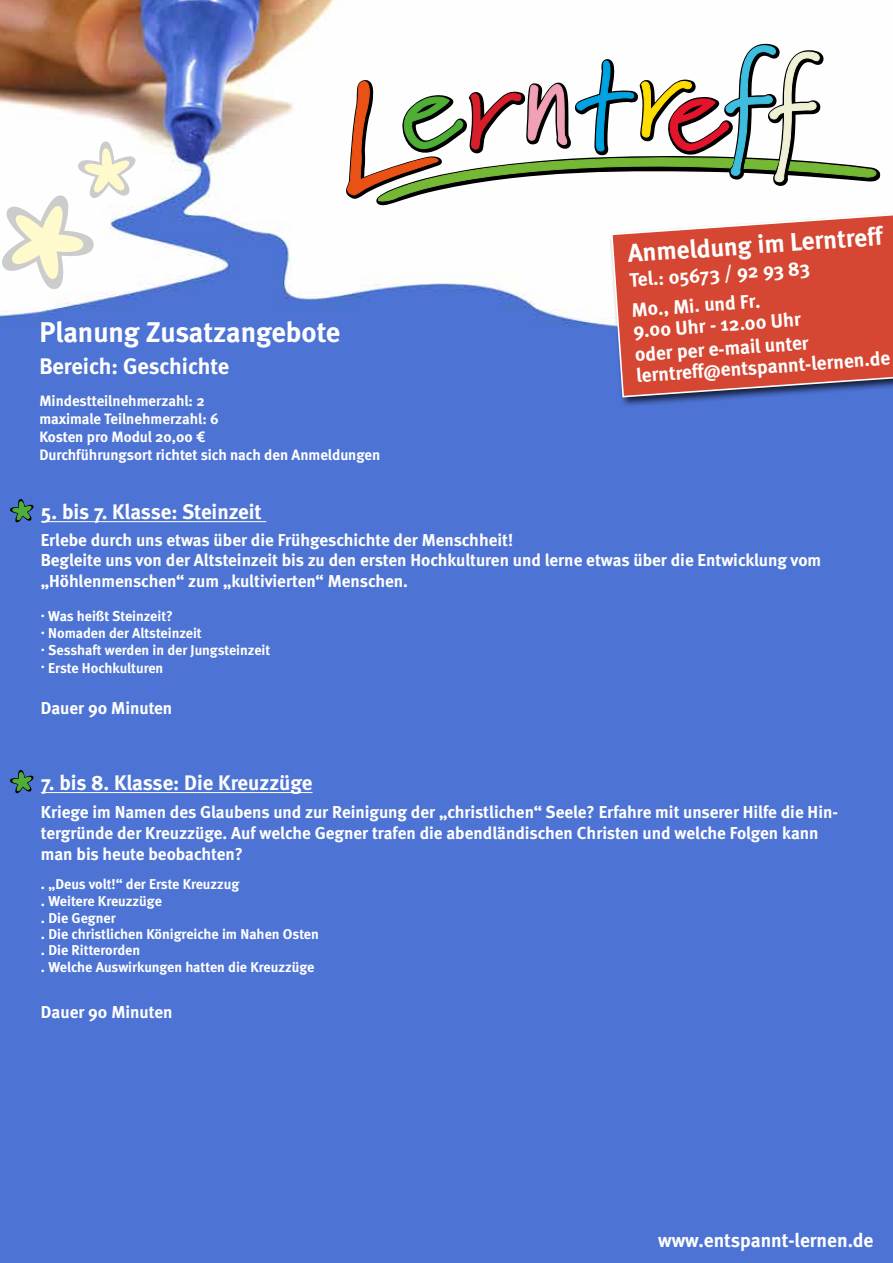
<style>
.page{position:relative;width:893px;height:1263px;background:#fff}
.page>*{position:absolute;margin:0;border:0;box-sizing:border-box;transform-origin:0 0}
.t1{font:700 28.5px "Meta";letter-spacing:-.005em;color:#fff}
.t2{font:700 25.5px "Meta";color:#fff}
.t3{font:700 22.5px "Meta";letter-spacing:-.005em;color:#fff}
.t4{font:700 21px "Meta";color:#fff}
.t5{font:700 19.5px/29.8px "Meta";color:#fff}
.t6{font:700 17.25px/20.7px "Meta";color:#fff}
.t7{font:700 15px/18px "Meta";color:#fff}
.t8{font:700 14.25px/17.1px "Meta";color:#fff}
.s1{font-size:15px}
</style>
<div class="page">
<img style="left:0;top:0;width:893px;height:1263px">
<svg style="left:376px;top:44px;width:504px;height:161px"></svg>
<svg style="left:346px;top:45px;width:530px;height:157px"></svg>
<svg style="left:2px;top:141px;width:134px;height:148px"></svg>
<hr style="left:41px;top:521px;width:225px;height:1px;background:#fff">
<svg style="left:10px;top:500px;width:23px;height:22px"></svg>
<hr style="left:41px;top:792px;width:271px;height:1px;background:#fff">
<svg style="left:10px;top:770px;width:23px;height:23px"></svg>
<div style="left:609px;top:208px;width:284px;height:200px;background:#000;opacity:.75"></div>
<svg style="left:610px;top:209px;width:283px;height:189px;background:#cf5b4e"></svg>
<h1 class="t1" style="left:39px;top:315px;width:303px">Planung Zusatzangebote</h1>
<h3 class="t3" style="left:39px;top:352px;width:191px">Bereich: Geschichte</h3>
<p class="t7" style="left:39px;top:392px;width:342px">Mindestteilnehmerzahl: 2<br>maximale Teilnehmerzahl: 6<br>Kosten pro Modul 20,00 €<br>Durchführungsort richtet sich nach den Anmeldungen</p>
<p class="t4" style="left:41px;top:499px;width:222px">5. bis 7. Klasse: Steinzeit</p>
<h2 class="t2" style="left:627px;top:238px;width:257px;rotate:-4deg">Anmeldung im Lerntreff</h2>
<p class="t5" style="left:629px;top:265px;width:182px;rotate:-4deg">Tel.: 05673 / 92 93 83<br>Mo., Mi. und Fr.</p>
<p class="t5" style="left:632px;top:318px;width:175px;line-height:24px;rotate:-4deg">9.00 Uhr - 12.00 Uhr oder per e-mail unter</p>
<p class="t5" style="left:635px;top:360px;width:256px;rotate:-4deg">lerntreff@entspannt-lernen.de</p>
<p class="t6" style="left:41px;top:529px;width:782px">Erlebe durch uns etwas über die Frühgeschichte der Menschheit!<br>Begleite uns von der Altsteinzeit bis zu den ersten Hochkulturen und lerne etwas über die Entwicklung vom „Höhlenmenschen“ zum „kultivierten“ Menschen.</p>
<p class="t8" style="left:41px;top:608px;width:231px"><sup>.</sup> Was heißt Steinzeit?<br><sup>.</sup> Nomaden der Altsteinzeit<br><sup>.</sup> Sesshaft werden in der Jungsteinzeit <sup>.</sup> Erste Hochkulturen</p>
<p class="t6" style="left:41px;top:697px;width:133px">Dauer 90 Minuten</p>
<p class="t4" style="left:41px;top:770px;width:273px">7. bis 8. Klasse: Die Kreuzzüge</p>
<p class="t6" style="left:41px;top:802px;width:798px">Kriege im Namen des Glaubens und zur Reinigung der „christlichen“ Seele? Erfahre mit unserer Hilfe die Hin&shy;tergründe der Kreuzzüge. Auf welche Gegner trafen die abendländischen Christen und welche Folgen kann man bis heute beobachten?</p>
<p class="t8" style="left:41px;top:876px;width:200px"><span class="s1">.</span> „Deus volt!“ der Erste Kreuzzug <span class="s1">.</span> Weitere Kreuzzüge<br><span class="s1">.</span> Die Gegner</p>
<p class="t8" style="left:41px;top:926px;width:279px;line-height:15.8px"><span class="s1">.</span> Die christlichen Königreiche im Nahen Osten <span class="s1">.</span> Die Ritterorden</p>
<p class="t8" style="left:41px;top:958px;width:275px"><span class="s1">.</span> Welche Auswirkungen hatten die Kreuzzüge</p>
<p class="t6" style="left:41px;top:1001px;width:133px">Dauer 90 Minuten</p>
<p class="t5" style="left:658px;top:1225px;width:217px">www.entspannt-lernen.de</p>
</div>
